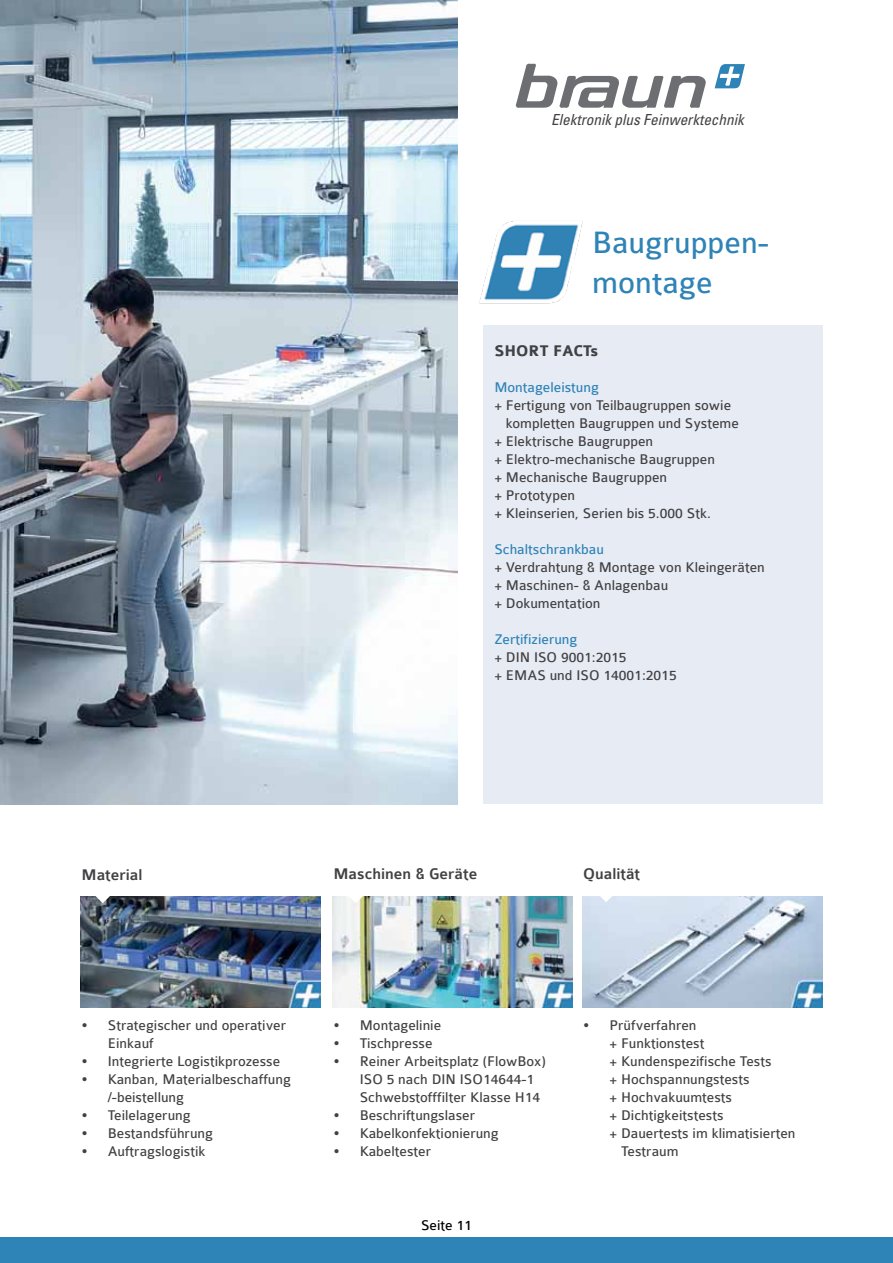
<style>
.page{position:relative;width:893px;height:1263px;background:#fff}
.page>*{position:absolute;margin:0;border:0;box-sizing:border-box;transform-origin:0 0}
.t1{font:33px/39.6px "Colaborate";color:#2e83b7}
.t2{font:500 16.5px "Colaborate";color:#414042}
.t3{font:700 16.5px "Colaborate";color:#414042}
.t4{font:italic condensed 15.3px "Univers LT Std";color:#414042}
.t5{font:15px/18px "Colaborate";color:#414042}
.t6{font:15px "Colaborate";color:#2e83b7}
.t7{font:15px "Colaborate";color:#000}
</style>
<div class="page">
<img style="left:0;top:0;width:457px;height:805px">
<div style="left:0;top:1237px;width:893px;height:26px;background:#2e83b7"></div>
<div style="left:484px;top:325px;width:339px;height:479px;background:#e7ebf4"></div>
<svg style="left:516px;top:64px;width:190px;height:44px"></svg>
<svg style="left:715px;top:64px;width:30px;height:24px"></svg>
<img style="left:479px;top:221px;width:104px;height:83px">
<img style="left:80px;top:896px;width:240px;height:112px">
<svg style="left:95px;top:896px;width:15px;height:7px"></svg>
<img style="left:333px;top:896px;width:239px;height:112px">
<img style="left:582px;top:896px;width:240px;height:112px">
<svg style="left:348px;top:896px;width:15px;height:7px"></svg>
<svg style="left:599px;top:896px;width:15px;height:6px"></svg>
<p class="t4" style="left:551px;top:109px;width:194px">Elektronik plus Feinwerktechnik</p>
<h1 class="t1" style="left:592px;top:224px;width:178px">Baugruppen&shy;montage</h1>
<p class="t3" style="left:494px;top:343px;width:106px">SHORT FACTs</p>
<p class="t6" style="left:494px;top:380px;width:106px">Montageleistung</p>
<p class="t5" style="left:494px;top:397px;width:238px">+ Fertigung von Teilbaugruppen sowie</p>
<p class="t5" style="left:506px;top:415px;width:235px">kompletten Baugruppen und Systeme</p>
<p class="t5" style="left:494px;top:433px;width:160px">+ Elektrische Baugruppen</p>
<p class="t5" style="left:494px;top:451px;width:222px">+ Elektro-mechanische Baugruppen</p>
<p class="t5" style="left:494px;top:469px;width:174px">+ Mechanische Baugruppen</p>
<p class="t5" style="left:494px;top:487px;width:82px">+ Prototypen</p>
<p class="t5" style="left:494px;top:505px;width:218px">+ Kleinserien, Serien bis 5.000 Stk.</p>
<p class="t6" style="left:494px;top:542px;width:111px">Schaltschrankbau</p>
<p class="t5" style="left:494px;top:559px;width:272px">+ Verdrahtung &amp; Montage von Kleingeräten + Maschinen- &amp; Anlagenbau<br>+ Dokumentation</p>
<p class="t6" style="left:494px;top:632px;width:85px">Zertifizierung</p>
<p class="t5" style="left:494px;top:649px;width:184px">+ DIN ISO 9001:2015<br>+ EMAS und ISO 14001:2015</p>
<p class="t2" style="left:81px;top:866px;width:63px">Material</p>
<p class="t2" style="left:333px;top:866px;width:145px">Maschinen &amp; Geräte</p>
<p class="t2" style="left:583px;top:865px;width:58px">Qualität</p>
<p class="t5" style="left:108px;top:1017px;width:180px;text-indent:-27px">• Strategischer und operativer<br>Einkauf</p>
<p class="t5" style="left:81px;top:1053px;width:201px">• Integrierte Logistikprozesse</p>
<p class="t5" style="left:108px;top:1071px;width:185px;text-indent:-27px">• Kanban, Materialbeschaffung /-beistellung</p>
<p class="t5" style="left:81px;top:1107px;width:111px">• Teilelagerung</p>
<p class="t5" style="left:81px;top:1125px;width:134px">• Bestandsführung</p>
<p class="t5" style="left:81px;top:1143px;width:126px">• Auftragslogistik</p>
<p class="t5" style="left:333px;top:1017px;width:110px">• Montagelinie</p>
<p class="t5" style="left:333px;top:1035px;width:101px">• Tischpresse</p>
<p class="t5" style="left:360px;top:1053px;width:188px;text-indent:-27px">• Reiner Arbeitsplatz (FlowBox)<br>ISO 5 nach DIN ISO14644-1<br>Schwebstofffilter Klasse H14</p>
<p class="t5" style="left:333px;top:1107px;width:144px">• Beschriftungslaser</p>
<p class="t5" style="left:333px;top:1125px;width:167px">• Kabelkonfektionierung</p>
<p class="t5" style="left:333px;top:1143px;width:100px">• Kabeltester</p>
<p class="t7" style="left:421px;top:1218px;width:52px">Seite 11</p>
<p class="t5" style="left:583px;top:1017px;width:115px">• Prüfverfahren</p>
<p class="t5" style="left:610px;top:1035px;width:96px">+ Funktionstest</p>
<p class="t5" style="left:610px;top:1053px;width:164px">+ Kundenspezifische Tests</p>
<p class="t5" style="left:610px;top:1071px;width:142px">+ Hochspannungstests</p>
<p class="t5" style="left:610px;top:1089px;width:124px">+ Hochvakuumtests</p>
<p class="t5" style="left:610px;top:1107px;width:115px">+ Dichtigkeitstests</p>
<p class="t5" style="left:610px;top:1125px;width:188px">+ Dauertests im klimatisierten</p>
<p class="t5" style="left:621px;top:1143px;width:59px">Testraum</p>
</div>
